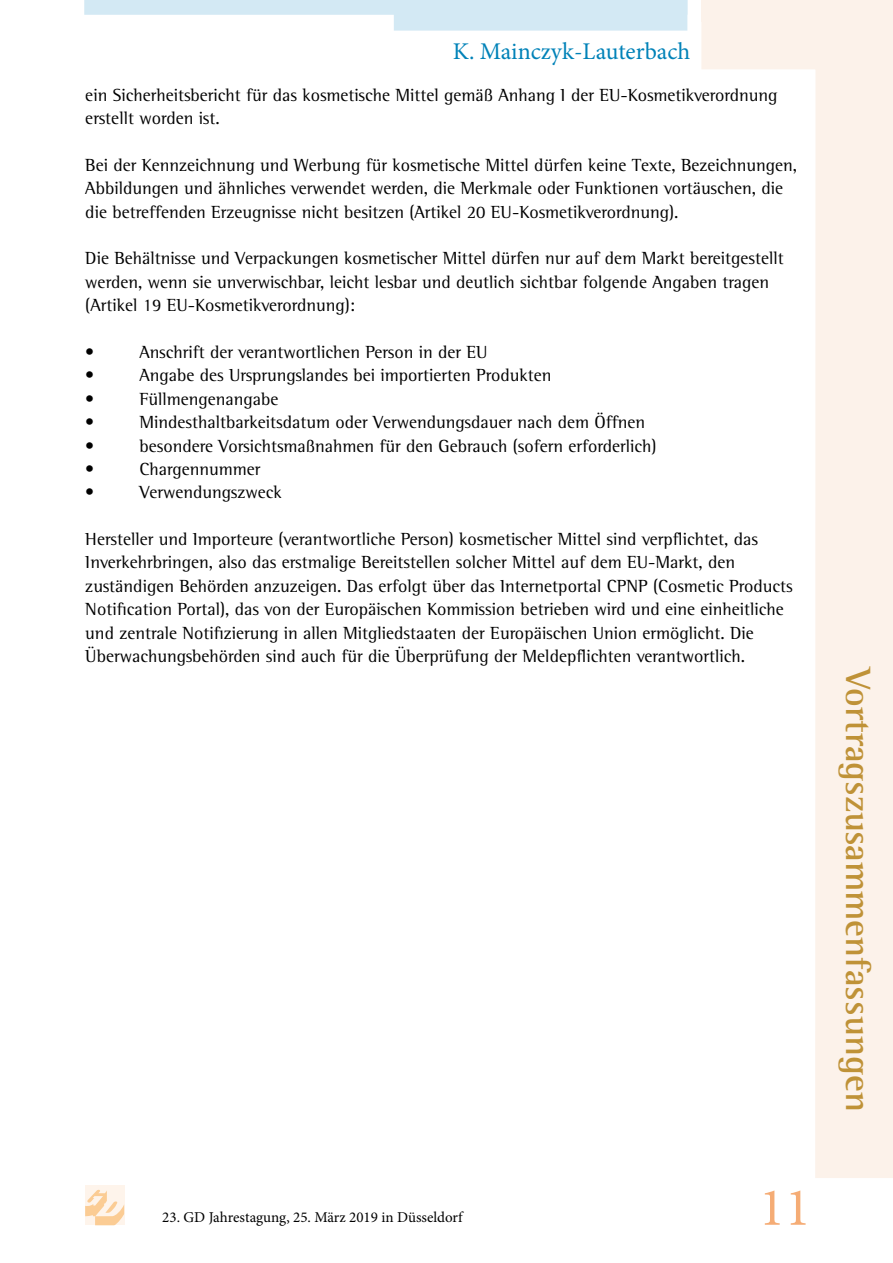
<style>
.page{position:relative;width:893px;height:1263px;background:#fff}
.page>*{position:absolute;margin:0;border:0;box-sizing:border-box;transform-origin:0 0}
.t1{font:54px "Minion Pro";color:#f5ac75}
.t2{font:700 36px "Agfa Rotis Semi Serif";color:#bf9237}
.t3{font:24px "Minion Pro";color:#0082b8}
.t4{font:18px/23.4px "Agfa Rotis Semi Serif";color:#000}
.t5{font:15px "Minion Pro";color:#000}
</style>
<div class="page">
<svg style="left:701px;top:21px;width:192px;height:1157px"></svg>
<div style="left:85px;top:1186px;width:39px;height:39px;background:#fef4eb"></div>
<svg style="left:85px;top:1189px;width:39px;height:36px"></svg>
<svg style="left:84px;top:0;width:603px;height:31px"></svg>
<div style="left:701px;top:0;width:192px;height:21px;background:#fcf2ea"></div>
<h3 class="t3" style="left:453px;top:35px;width:239px">K. Mainczyk-Lauterbach</h3>
<p class="t4" style="left:85px;top:83px;width:694px">ein Sicherheitsbericht für das kosmetische Mittel gemäß Anhang I der EU-Kosmetikverordnung erstellt worden ist.</p>
<p class="t4" style="left:85px;top:153px;width:713px">Bei der Kennzeichnung und Werbung für kosmetische Mittel dürfen keine Texte, Bezeichnungen,<br>Abbildungen und ähnliches verwendet werden, die Merkmale oder Funktionen vortäuschen, die die betreffenden Erzeugnisse nicht besitzen (Artikel 20 EU-Kosmetikverordnung).</p>
<p class="t4" style="left:85px;top:247px;width:700px">Die Behältnisse und Verpackungen kosmetischer Mittel dürfen nur auf dem Markt bereitgestellt werden, wenn sie unverwischbar, leicht lesbar und deutlich sichtbar folgende Angaben tragen (Artikel 19 EU-Kosmetikverordnung):</p>
<p class="t4" style="left:85px;top:340px;width:10px">•</p>
<p class="t4" style="left:139px;top:340px;width:350px">Anschrift der verantwortlichen Person in der EU</p>
<p class="t4" style="left:85px;top:364px;width:10px">•</p>
<p class="t4" style="left:139px;top:364px;width:414px">Angabe des Ursprungslandes bei importierten Produkten</p>
<p class="t4" style="left:85px;top:387px;width:10px">•</p>
<p class="t4" style="left:139px;top:387px;width:141px">Füllmengenangabe</p>
<p class="t4" style="left:85px;top:410px;width:10px">•</p>
<p class="t4" style="left:139px;top:410px;width:507px">Mindesthaltbarkeitsdatum oder Verwendungsdauer nach dem Öffnen</p>
<p class="t4" style="left:85px;top:434px;width:10px">•</p>
<p class="t4" style="left:139px;top:434px;width:519px">besondere Vorsichtsmaßnahmen für den Gebrauch (sofern erforderlich)</p>
<p class="t4" style="left:85px;top:457px;width:10px">•</p>
<p class="t4" style="left:139px;top:457px;width:123px">Chargennummer</p>
<p class="t4" style="left:85px;top:480px;width:10px">•</p>
<p class="t4" style="left:139px;top:480px;width:144px">Verwendungszweck</p>
<p class="t4" style="left:85px;top:527px;width:709px">Hersteller und Importeure (verantwortliche Person) kosmetischer Mittel sind verpflichtet, das Inverkehrbringen, also das erstmalige Bereitstellen solcher Mittel auf dem EU-Markt, den zuständigen Behörden anzuzeigen. Das erfolgt über das Internetportal CPNP (Cosmetic Products Notification Portal), das von der Europäischen Kommission betrieben wird und eine einheitliche und zentrale Notifizierung in allen Mitgliedstaaten der Europäischen Union ermöglicht. Die Überwachungsbehörden sind auch für die Überprüfung der Meldepflichten verantwortlich.</p>
<p class="t5" style="left:162px;top:1207px;width:302px">23. GD Jahrestagung, 25. März 2019 in Düsseldorf</p>
<h1 class="t1" style="left:759px;top:1171px;width:53px">11</h1>
<h2 class="t2" style="left:880px;top:668px;width:445px;rotate:90deg">Vortragszusammenfassungen</h2>
</div>
